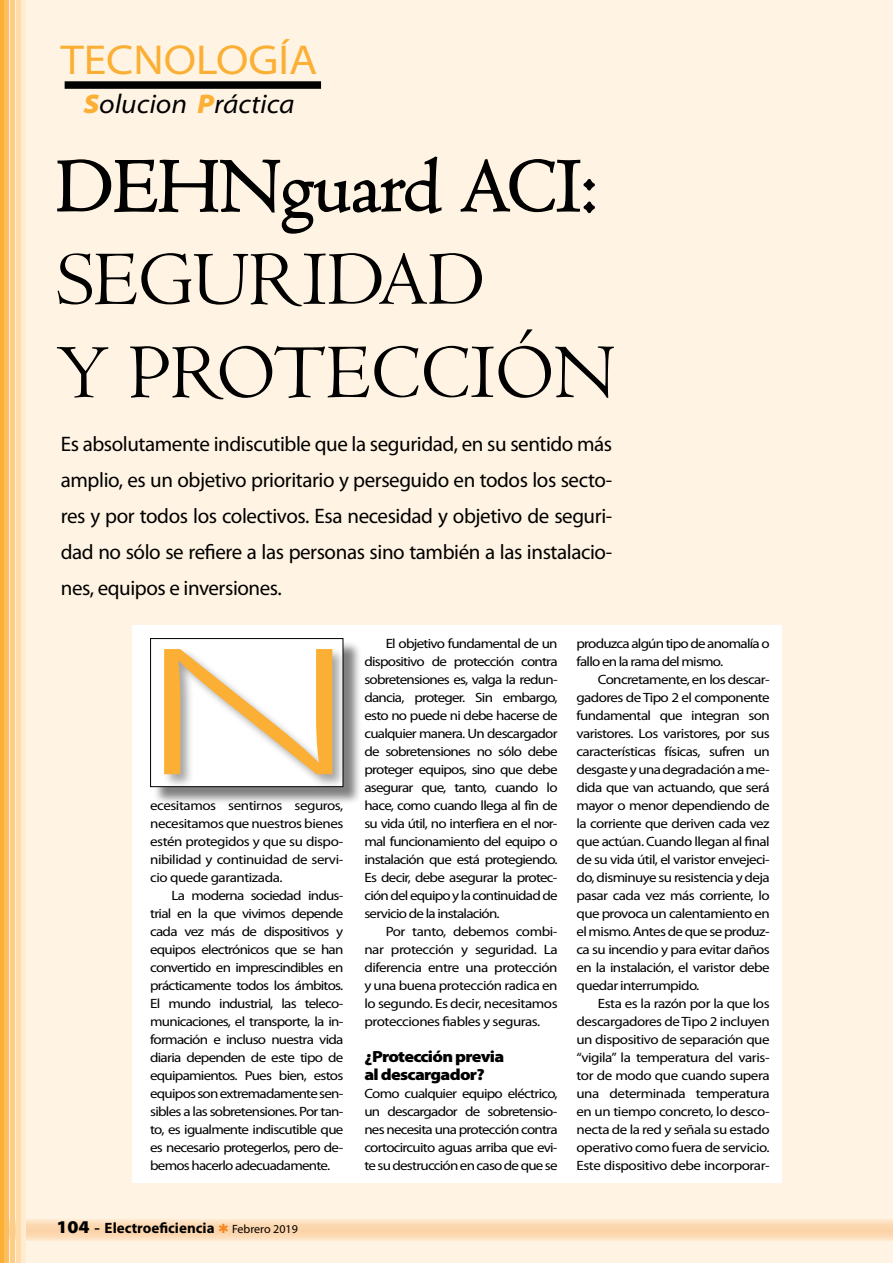
<style>
.page{position:relative;width:893px;height:1263px;background:#fff4e3}
.page>*{position:absolute;margin:0;border:0;box-sizing:border-box;transform-origin:0 0}
.t1{font:300 185.7px "Myriad Pro";color:#fbaf34;scale:1.91 1}
.t2{font:79.5px/93px "Centaur";color:#000}
.t3{font:semi-expanded 42px "Myriad Pro";color:#fbaf34}
.t4{font:italic semi-expanded 27px "Myriad Pro";color:#000}
.t5{font:21px/36px "Myriad Pro";letter-spacing:-.02em;color:#000;text-align:justify}
.t6{font:900 16.2px/18px "Myriad Pro";letter-spacing:-.04em;color:#000;scale:1.11 1}
.t7{font:700 15px "Myriad Pro";color:#000}
.t8{font:13.5px/18px "Myriad Pro";letter-spacing:-.045em;color:#000;text-align:justify;scale:1.11 1}
.s1{font-weight:900;color:#fbaf34}
.s2{font-weight:900;font-stretch:semi-expanded;font-size:18px}
.s3{font-family:"Times New Roman";font-weight:400;font-size:18px}
.s4{font-weight:400;font-size:12px}
</style>
<div class="page">
<div style="left:132px;top:625px;width:649px;height:557px;background:#fff"></div>
<svg style="left:3px;top:1219px;width:890px;height:22px;fill:#fcdab4"></svg>
<div style="left:21px;top:0;width:5px;height:1263px;background:#ffecd1"></div>
<hr style="left:16px;top:0;width:4px;height:1263px;background:#ffdcaa">
<hr style="left:10px;top:0;width:4px;height:1263px;background:#fecd85">
<div style="left:4px;top:0;width:5px;height:1263px;background:#fdbe60"></div>
<hr style="left:0;top:0;width:3px;height:1263px;background:#fbaf34">
<div style="left:153px;top:640px;width:209px;height:166px;background:#000;opacity:.5"></div>
<div style="left:151px;top:638px;width:192px;height:149px;background:#fff"></div>
<div style="left:150px;top:638px;width:193px;height:149px;border:1px solid #000"></div>
<div style="left:162px;top:647px;width:184px;height:142px;background:#000;opacity:.35"></div>
<div style="left:65px;top:81px;width:256px;height:8px;background:#000"></div>
<svg style="left:57px;top:156px;width:385px;height:78px"></svg>
<svg style="left:460px;top:159px;width:135px;height:55px"></svg>
<svg style="left:219px;top:1223px;width:9px;height:10px"></svg>
<h3 class="t3" style="left:61px;top:37px;width:258px">TECNOLOGÍA</h3>
<h3 class="t4" style="left:84px;top:89px;width:212px"><span class="s1">S</span>olucion <span class="s1">P</span>ráctica</h3>
<h2 class="t2" style="left:56px;top:139px;width:560px">DEHNguard ACI:<br>SEGURIDAD<br>Y PROTECCIÓN</h2>
<p class="t5" style="left:61px;top:426px;width:553px">Es absolutamente indiscutible que la seguridad, en su sentido más amplio, es un objetivo prioritario y perseguido en todos los secto&shy;res y por todos los colectivos. Esa necesidad y objetivo de seguri&shy;dad no sólo se refiere a las personas sino también a las instalacio&shy;nes, equipos e inversiones.</p>
<h1 class="t1" style="left:135px;top:610px;width:120px">N</h1>
<p class="t8" style="left:150px;top:797px;width:176px">ecesitamos sentirnos seguros, necesitamos que nuestros bienes estén protegidos y que su dispo&shy;nibilidad y continuidad de servi&shy;cio quede garantizada.</p>
<p class="t8" style="left:150px;top:887px;width:176px;text-indent:21px">La moderna sociedad indus&shy;trial en la que vivimos depende cada vez más de dispositivos y equipos electrónicos que se han convertido en imprescindibles en prácticamente todos los ámbitos.<br>El mundo industrial, las teleco&shy;municaciones, el transporte, la in&shy;formación e incluso nuestra vida diaria dependen de este tipo de equipamientos. Pues bien, estos equipos son extremadamente sen&shy;sibles a las sobretensiones. Por tan&shy;to, es igualmente indiscutible que es necesario protegerlos, pero de&shy;bemos hacerlo adecuadamente.</p>
<p class="t7" style="left:56px;top:1219px;width:243px"><span class="s2">104</span> <span class="s3">-</span> Electroeficiencia <span class="s4">Febrero 2019</span></p>
<p class="t8" style="left:364px;top:635px;width:176px;text-indent:21px">El objetivo fundamental de un dispositivo de protección contra sobretensiones es, valga la redun&shy;dancia, proteger. Sin embargo, esto no puede ni debe hacerse de cualquier manera. Un descargador de sobretensiones no sólo debe proteger equipos, sino que debe asegurar que, tanto, cuando lo hace, como cuando llega al fin de su vida útil, no interfiera en el nor&shy;mal funcionamiento del equipo o instalación que está protegiendo.<br>Es decir, debe asegurar la protec&shy;ción del equipo y la continuidad de servicio de la instalación.</p>
<p class="t8" style="left:364px;top:923px;width:176px;text-indent:21px">Por tanto, debemos combi&shy;nar protección y seguridad. La diferencia entre una protección y una buena protección radica en lo segundo. Es decir, necesitamos protecciones fiables y seguras.</p>
<p class="t6" style="left:364px;top:1048px;width:128px">¿Protección previa al descargador?</p>
<p class="t8" style="left:364px;top:1085px;width:176px">Como cualquier equipo eléctrico, un descargador de sobretensio&shy;nes necesita una protección contra cortocircuito aguas arriba que evi&shy;te su destrucción en caso de que se</p>
<p class="t8" style="left:576px;top:635px;width:176px">produzca algún tipo de anomalía o fallo en la rama del mismo.</p>
<p class="t8" style="left:576px;top:671px;width:176px;text-indent:21px">Concretamente, en los descar&shy;gadores de Tipo 2 el componente fundamental que integran son varistores. Los varistores, por sus características físicas, sufren un desgaste y una degradación a me&shy;dida que van actuando, que será mayor o menor dependiendo de la corriente que deriven cada vez que actúan. Cuando llegan al final de su vida útil, el varistor envejeci&shy;do, disminuye su resistencia y deja pasar cada vez más corriente, lo que provoca un calentamiento en el mismo. Antes de que se produz&shy;ca su incendio y para evitar daños en la instalación, el varistor debe quedar interrumpido.</p>
<p class="t8" style="left:576px;top:995px;width:176px;text-indent:21px">Esta es la razón por la que los descargadores de Tipo 2 incluyen un dispositivo de separación que “vigila” la temperatura del varis&shy;tor de modo que cuando supera una determinada temperatura en un tiempo concreto, lo desco&shy;necta de la red y señala su estado operativo como fuera de servicio.<br>Este dispositivo debe incorporar-</p>
</div>
